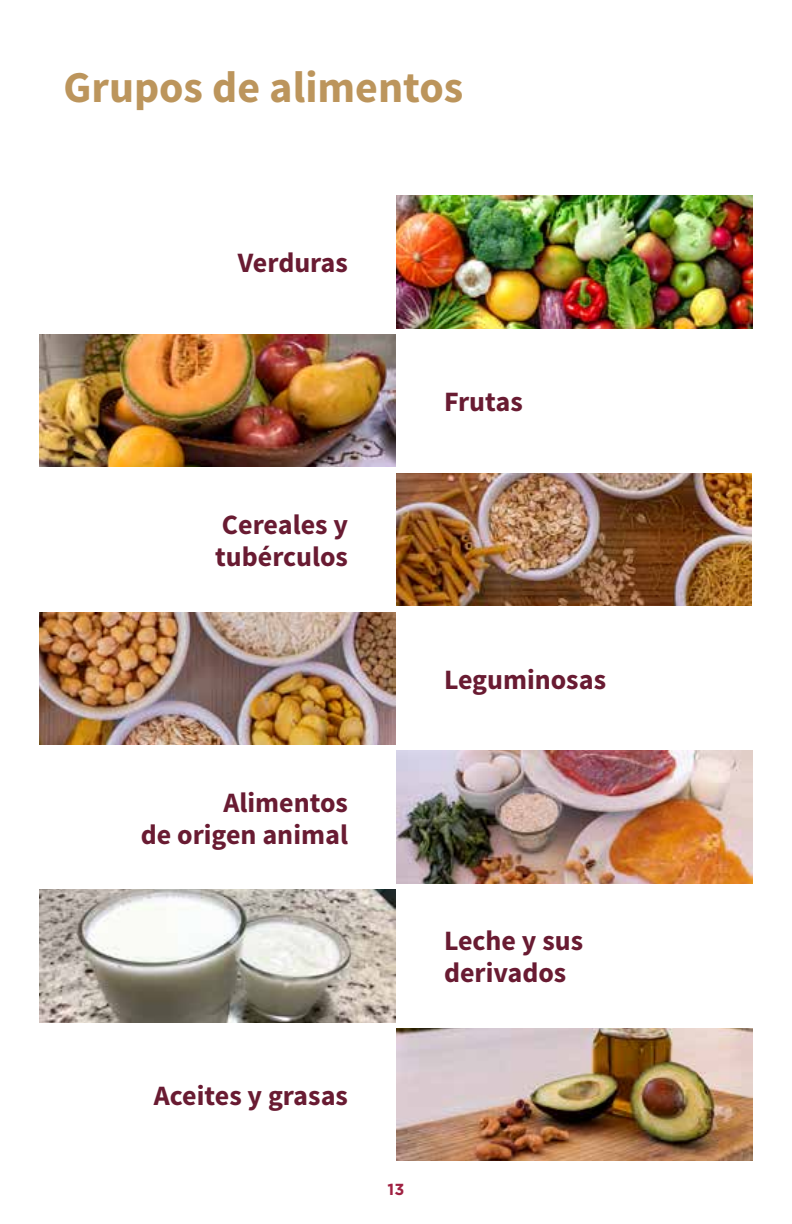
<style>
.page{position:relative;width:792px;height:1224px;background:#fff}
.page>*{position:absolute;margin:0;border:0;box-sizing:border-box;transform-origin:0 0}
.t1{font:700 44px "Source Sans Pro";color:#bc955c}
.t2{font:700 28px/32px "Source Sans Pro";color:#691b32}
.t3{font:700 16px "Gotham";color:#a02142}
</style>
<div class="page">
<img style="left:396px;top:196px;width:356px;height:132px">
<img style="left:40px;top:335px;width:356px;height:132px">
<img style="left:396px;top:473px;width:356px;height:133px">
<img style="left:40px;top:612px;width:356px;height:132px">
<img style="left:396px;top:751px;width:356px;height:132px">
<img style="left:40px;top:890px;width:356px;height:132px">
<img style="left:396px;top:1028px;width:356px;height:133px">
<h1 class="t1" style="left:64px;top:59px;width:401px">Grupos de alimentos</h1>
<p class="t2" style="left:238px;top:248px;width:112px">Verduras</p>
<p class="t2" style="left:215px;top:510px;width:134px">Cereales y tubérculos</p>
<p class="t2" style="left:141px;top:787px;width:209px;text-align:right">Alimentos<br>de origen animal</p>
<p class="t2" style="left:154px;top:1081px;width:196px">Aceites y grasas</p>
<p class="t3" style="left:388px;top:1179px;width:18px">13</p>
<p class="t2" style="left:444px;top:387px;width:80px">Frutas</p>
<p class="t2" style="left:444px;top:665px;width:164px">Leguminosas</p>
<p class="t2" style="left:444px;top:926px;width:141px">Leche y sus derivados</p>
</div>
